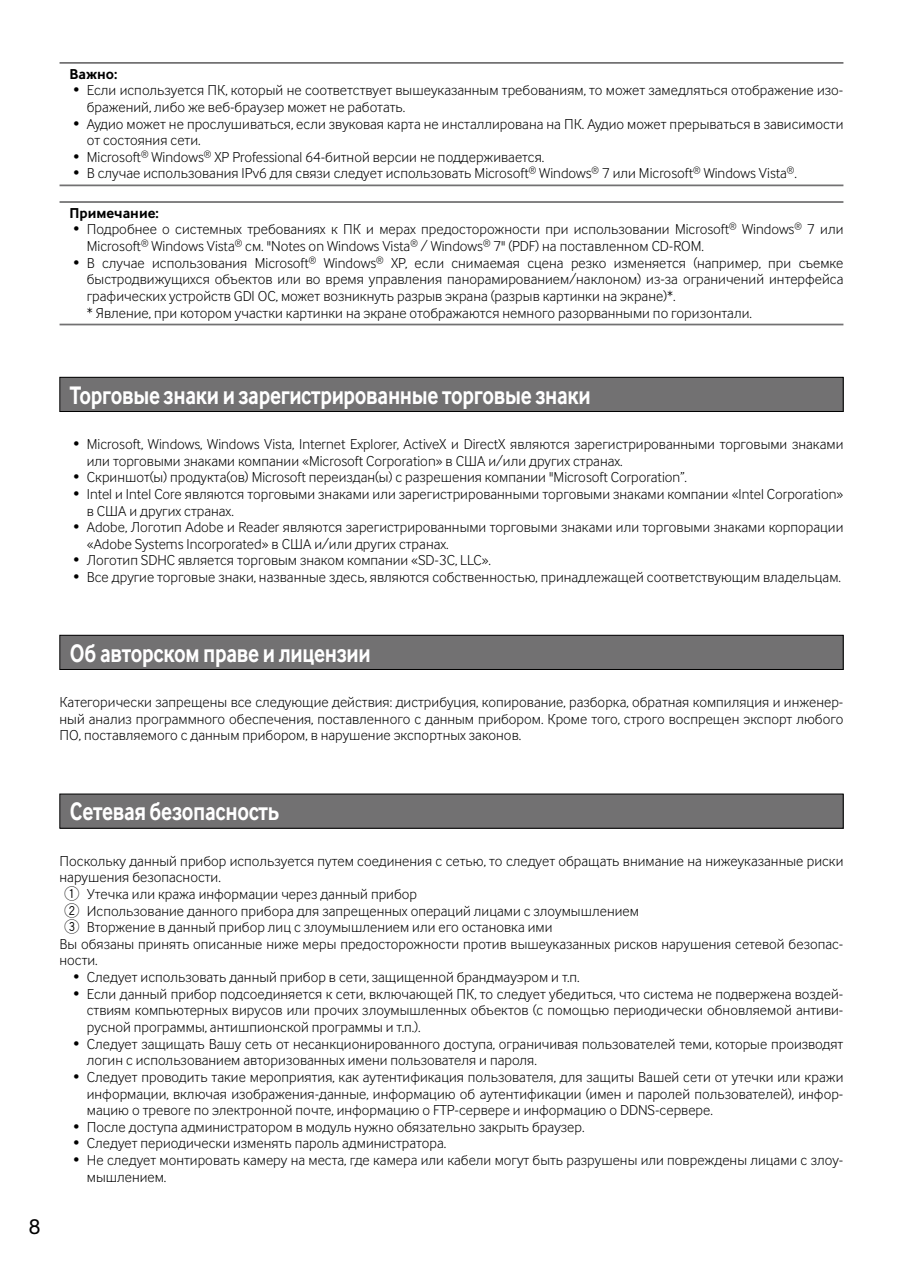
<style>
.page{position:relative;width:903px;height:1275px;background:#fff}
.page>*{position:absolute;margin:0;border:0;box-sizing:border-box;transform-origin:0 0}
.t1{font:700 26.25px "Inter Face Cyr";letter-spacing:-.015em;color:#fff;scale:.8 1}
.t2{font:21px "Helvetica Neue LT Std";color:#000}
.t3{font:14.88px/16.6px "Inter Face Cyr Lt";color:#000}
.t4{font:700 14.88px "Inter Face Cyr";color:#000}
.s1{font-family:"Gth Hround"}
</style>
<div class="page">
<div style="left:60px;top:377px;width:783px;height:34px;background:#727172"></div>
<div style="left:60px;top:377px;width:783px;height:35px;border:1px solid #000"></div>
<div style="left:60px;top:635px;width:783px;height:34px;background:#727172"></div>
<div style="left:60px;top:635px;width:783px;height:35px;border:1px solid #000"></div>
<div style="left:60px;top:794px;width:783px;height:34px;background:#727172"></div>
<div style="left:60px;top:794px;width:783px;height:34px;border:1px solid #000"></div>
<hr style="left:60px;top:62px;width:783px;height:2px;background:#727172">
<hr style="left:60px;top:184px;width:783px;height:2px;background:#727172">
<hr style="left:60px;top:201px;width:783px;height:2px;background:#727172">
<hr style="left:60px;top:324px;width:783px;height:1px;background:#727172">
<p class="t4" style="left:69px;top:65px;width:49px">Важно:</p>
<p class="t3" style="left:87px;top:82px;width:758px;text-indent:-13px">• Если используется ПК, который не соответствует вышеуказанным требованиям, то может замедляться отображение изо&shy;бражений, либо же веб-браузер может не работать.</p>
<p class="t3" style="left:87px;top:115px;width:758px;text-indent:-13px">• Аудио может не прослушиваться, если звуковая карта не инсталлирована на ПК. Аудио может прерываться в зависимости от состояния сети.</p>
<p class="t3" style="left:74px;top:148px;width:472px">• Microsoft<sup>®</sup> Windows<sup>®</sup> XP Professional 64-битной версии не поддерживается.</p>
<p class="t3" style="left:74px;top:165px;width:725px">• В случае использования IPv6 для связи следует использовать Microsoft<sup>®</sup> Windows<sup>®</sup> 7 или Microsoft<sup>®</sup> Windows Vista<sup>®</sup>.</p>
<p class="t4" style="left:69px;top:204px;width:91px">Примечание:</p>
<p class="t3" style="left:87px;top:221px;width:758px;text-indent:-13px">• Подробнее о системных требованиях к ПК и мерах предосторожности при использовании Microsoft<sup>®</sup> Windows<sup>®</sup> 7 или<br>Microsoft<sup>®</sup> Windows Vista<sup>®</sup> см. "Notes on Windows Vista<sup>®</sup> / Windows<sup>®</sup> 7" (PDF) на поставленном CD-ROM.</p>
<p class="t3" style="left:87px;top:254px;width:758px;text-indent:-13px">• В случае использования Microsoft<sup>®</sup> Windows<sup>®</sup> XP, если снимаемая сцена резко изменяется (например, при съемке быстродвижущихся объектов или во время управления панорамированием/наклоном) из-за ограничений интерфейса графических устройств GDI ОС, может возникнуть разрыв экрана (разрыв картинки на экране)*.<br>* Явление, при котором участки картинки на экране отображаются немного разорванными по горизонтали.</p>
<h1 class="t1" style="left:70px;top:380px;width:652px">Торговые знаки и зарегистрированные торговые знаки</h1>
<p class="t3" style="left:87px;top:435px;width:758px;text-indent:-13px">• Microsoft, Windows, Windows Vista, Internet Explorer, ActiveX и DirectX являются зарегистрированными торговыми знаками или торговыми знаками компании «Microsoft Corporation» в США и/или других странах.</p>
<p class="t3" style="left:74px;top:469px;width:615px">• Скриншот(ы) продукта(ов) Microsoft переиздан(ы) с разрешения компании ''Microsoft Corporation’’.</p>
<p class="t3" style="left:87px;top:485px;width:758px;text-indent:-13px">• Intel и Intel Core являются торговыми знаками или зарегистрированными торговыми знаками компании «Intel Corporation» в США и других странах.</p>
<p class="t3" style="left:87px;top:519px;width:758px;text-indent:-13px">• Adobe, Логотип Adobe и Reader являются зарегистрированными торговыми знаками или торговыми знаками корпорации «Adobe Systems Incorporated» в США и/или других странах.</p>
<p class="t3" style="left:74px;top:552px;width:419px">• Логотип SDHC является торговым знаком компании «SD-3C, LLC».</p>
<p class="t3" style="left:74px;top:569px;width:769px">• Все другие торговые знаки, названные здесь, являются собственностью, принадлежащей соответствующим владельцам.</p>
<h1 class="t1" style="left:70px;top:638px;width:377px">Об авторском праве и лицензии</h1>
<p class="t3" style="left:60px;top:693px;width:785px;text-align:justify">Категорически запрещены все следующие действия: дистрибуция, копирование, разборка, обратная компиляция и инженер&shy;ный анализ программного обеспечения, поставленного с данным прибором. Кроме того, строго воспрещен экспорт любого ПО, поставляемого с данным прибором, в нарушение экспортных законов.</p>
<h2 class="t2" style="left:29px;top:1214px;width:13px">8</h2>
<h1 class="t1" style="left:70px;top:796px;width:263px">Сетевая безопасность</h1>
<p class="t3" style="left:60px;top:852px;width:785px">Поскольку данный прибор используется путем соединения с сетью, то следует обращать внимание на нижеуказанные риски</p>
<p class="t3" style="left:60px;top:869px;width:163px">нарушения безопасности.</p>
<p class="t3" style="left:64px;top:885px;width:354px"><span class="s1">q</span> Утечка или кража информации через данный прибор</p>
<p class="t3" style="left:64px;top:902px;width:576px"><span class="s1">w</span> Использование данного прибора для запрещенных операций лицами с злоумышлением</p>
<p class="t3" style="left:64px;top:919px;width:489px"><span class="s1">e</span> Вторжение в данный прибор лиц с злоумышлением или его остановка ими</p>
<p class="t3" style="left:60px;top:935px;width:785px">Вы обязаны принять описанные ниже меры предосторожности против вышеуказанных рисков нарушения сетевой безопас-</p>
<p class="t3" style="left:60px;top:952px;width:40px">ности.</p>
<p class="t3" style="left:74px;top:969px;width:508px">• Следует использовать данный прибор в сети, защищенной брандмауэром и т.п.</p>
<p class="t3" style="left:87px;top:985px;width:758px;text-align:justify;text-indent:-13px">• Если данный прибор подсоединяется к сети, включающей ПК, то следует убедиться, что система не подвержена воздей&shy;ствиям компьютерных вирусов или прочих злоумышленных объектов (с помощью периодически обновляемой антиви&shy;русной программы, антишпионской программы и т.п.).</p>
<p class="t3" style="left:87px;top:1035px;width:758px;text-indent:-13px">• Следует защищать Вашу сеть от несанкционированного доступа, ограничивая пользователей теми, которые производят логин с использованием авторизованных имени пользователя и пароля.</p>
<p class="t3" style="left:87px;top:1068px;width:758px;text-align:justify;text-indent:-13px">• Следует проводить такие мероприятия, как аутентификация пользователя, для защиты Вашей сети от утечки или кражи информации, включая изображения-данные, информацию об аутентификации (имен и паролей пользователей), инфор&shy;мацию о тревоге по электронной почте, информацию о FTP-сервере и информацию о DDNS-сервере.</p>
<p class="t3" style="left:74px;top:1118px;width:512px">• После доступа администратором в модуль нужно обязательно закрыть браузер.</p>
<p class="t3" style="left:74px;top:1135px;width:374px">• Следует периодически изменять пароль администратора.</p>
<p class="t3" style="left:87px;top:1152px;width:758px;text-indent:-13px">• Не следует монтировать камеру на места, где камера или кабели могут быть разрушены или повреждены лицами с злоу&shy;мышлением.</p>
</div>
